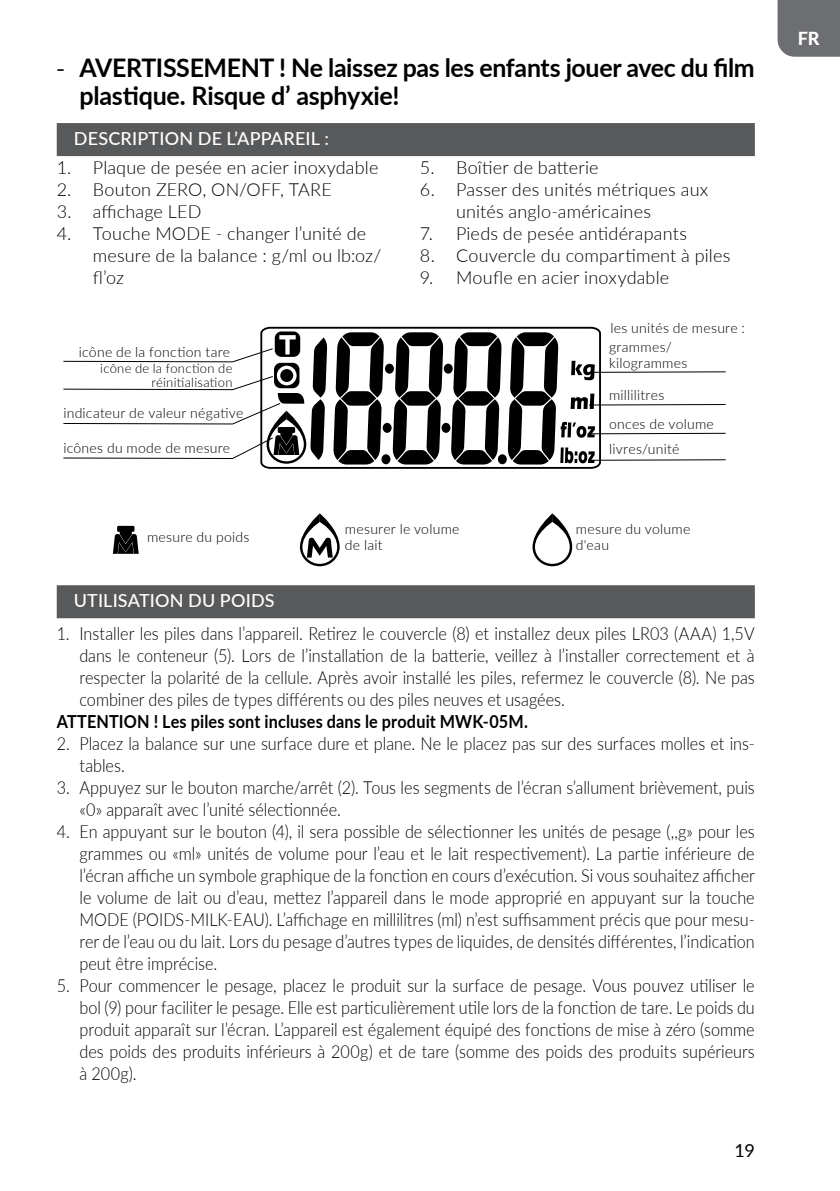
<style>
.page{position:relative;width:840px;height:1191px;background:#fff}
.page>*{position:absolute;margin:0;border:0;box-sizing:border-box;transform-origin:0 0}
.t1{font:700 25.6px/28px "Lato";letter-spacing:-.01em;color:#000}
.t2{font:300 18px/22px "Lato";letter-spacing:.005em;color:#000;text-align:justify;scale:.9 1}
.t3{font:300 18px/22px "Lato";letter-spacing:.005em;color:#000}
.t4{font:700 18px "Lato";letter-spacing:.01em;color:#000;scale:.9 1}
.t5{font:500 18px "Lato";letter-spacing:.01em;color:#fff}
.t6{font:18px "Lato";color:#000}
.t7{font:800 18px "Lato";color:#fff}
.t8{font:300 14px/16px "Lato";letter-spacing:.02em;color:#000}
.t9{font:300 13px/14px "Lato";letter-spacing:.02em;color:#000;text-align:right}
.s1{font-family:"Myriad Pro";font-weight:400}
</style>
<div class="page">
<div style="left:777px;top:0;width:62px;height:57px;background:#6d6e71"></div>
<div style="left:57px;top:123px;width:697px;height:33px;background:#58595b"></div>
<div style="left:57px;top:585px;width:697px;height:33px;background:#58595b"></div>
<svg style="left:260px;top:327px;width:341px;height:142px"></svg>
<svg style="left:507px;top:332px;width:87px;height:132px"></svg>
<svg style="left:333px;top:332px;width:50px;height:132px"></svg>
<div style="left:382px;top:423px;width:9px;height:10px;background:#000;border-radius:50%"></div>
<div style="left:385px;top:364px;width:8px;height:10px;background:#000;border-radius:50%"></div>
<div style="left:497px;top:454px;width:9px;height:10px;background:#000;border-radius:50%"></div>
<div style="left:381px;top:454px;width:9px;height:10px;background:#000;border-radius:50%"></div>
<svg style="left:392px;top:332px;width:109px;height:132px"></svg>
<svg style="left:63px;top:331px;width:264px;height:133px"></svg>
<hr style="left:588px;top:371px;width:137px;height:2px;background:#000">
<svg style="left:300px;top:513px;width:39px;height:53px"></svg>
<svg style="left:113px;top:526px;width:26px;height:28px"></svg>
<svg style="left:532px;top:513px;width:40px;height:53px"></svg>
<hr style="left:588px;top:404px;width:137px;height:1px;background:#000">
<hr style="left:588px;top:433px;width:137px;height:1px;background:#000">
<hr style="left:588px;top:459px;width:137px;height:1px;background:#000">
<h1 class="t1" style="left:79px;top:53px;width:676px;text-indent:-23px"><span class="s1">-</span> AVERTISSEMENT ! Ne laissez pas les enfants jouer avec du film plastique. Risque d’ asphyxie!</h1>
<p class="t5" style="left:74px;top:125px;width:256px">DESCRIPTION DE L’APPAREIL :</p>
<p class="t3" style="left:57px;top:156px;width:323px">1. Plaque de pesée en acier inoxydable</p>
<p class="t3" style="left:57px;top:178px;width:276px">2. Bouton ZERO, ON/OFF, TARE</p>
<p class="t3" style="left:57px;top:200px;width:146px">3. affichage LED</p>
<p class="t3" style="left:93px;top:222px;width:290px;text-indent:-36px">4. Touche MODE - changer l’unité de mesure de la balance : g/ml ou lb:oz/ fl’oz</p>
<p class="t3" style="left:420px;top:156px;width:180px">5. Boîtier de batterie</p>
<p class="t3" style="left:456px;top:178px;width:254px;text-indent:-36px">6. Passer des unités métriques aux unités anglo-américaines</p>
<p class="t3" style="left:420px;top:222px;width:268px">7. Pieds de pesée antidérapants</p>
<p class="t3" style="left:420px;top:244px;width:312px">8. Couvercle du compartiment à piles</p>
<p class="t3" style="left:420px;top:266px;width:250px">9. Moufle en acier inoxydable</p>
<p class="t8" style="left:79px;top:344px;width:153px">icône de la fonction tare</p>
<p class="t9" style="left:100px;top:361px;width:134px">icône de la fonction de réinitialisation</p>
<p class="t8" style="left:63px;top:404px;width:181px">indicateur de valeur négative</p>
<p class="t8" style="left:63px;top:439px;width:168px">icônes du mode de mesure</p>
<p class="t8" style="left:608px;top:317px;width:137px;line-height:19.2px">les unités de mesure : grammes/</p>
<p class="t8" style="left:608px;top:354px;width:80px">kilogrammes</p>
<p class="t8" style="left:608px;top:380px;width:106px;line-height:28.6px">millilitres<br>onces de volume</p>
<p class="t8" style="left:608px;top:441px;width:72px">livres/unité</p>
<p class="t8" style="left:147px;top:528px;width:104px">mesure du poids</p>
<p class="t8" style="left:345px;top:520px;width:116px">mesurer le volume de lait</p>
<p class="t8" style="left:575px;top:520px;width:116px">mesure du volume d'eau</p>
<p class="t5" style="left:74px;top:587px;width:202px">UTILISATION DU POIDS</p>
<p class="t2" style="left:79px;top:622px;width:751px;text-indent:-23px">1. Installer les piles dans l’appareil. Retirez le couvercle (8) et installez deux piles LR03 (AAA) 1,5V dans le conteneur (5). Lors de l’installation de la batterie, veillez à l’installer correctement et à respecter la polarité de la cellule. Après avoir installé les piles, refermez le couvercle (8). Ne pas combiner des piles de types différents ou des piles neuves et usagées.</p>
<p class="t4" style="left:57px;top:708px;width:524px">ATTENTION ! Les piles sont incluses dans le produit MWK-05M.</p>
<p class="t2" style="left:79px;top:732px;width:751px;text-indent:-23px">2. Placez la balance sur une surface dure et plane. Ne le placez pas sur des surfaces molles et ins&shy;tables.</p>
<p class="t2" style="left:79px;top:776px;width:751px;text-indent:-23px">3. Appuyez sur le bouton marche/arrêt (2). Tous les segments de l’écran s’allument brièvement, puis «0» apparaît avec l’unité sélectionnée.</p>
<p class="t2" style="left:79px;top:820px;width:751px;text-indent:-23px">4. En appuyant sur le bouton (4), il sera possible de sélectionner les unités de pesage (,,g» pour les grammes ou «ml» unités de volume pour l’eau et le lait respectivement). La partie inférieure de l’écran affiche un symbole graphique de la fonction en cours d’exécution. Si vous souhaitez afficher le volume de lait ou d’eau, mettez l’appareil dans le mode approprié en appuyant sur la touche MODE (POIDS-MILK-EAU). L’affichage en millilitres (ml) n’est suffisamment précis que pour mesu&shy;rer de l’eau ou du lait. Lors du pesage d’autres types de liquides, de densités différentes, l’indication peut être imprécise.</p>
<p class="t2" style="left:79px;top:974px;width:751px;text-indent:-23px">5. Pour commencer le pesage, placez le produit sur la surface de pesage. Vous pouvez utiliser le bol (9) pour faciliter le pesage. Elle est particulièrement utile lors de la fonction de tare. Le poids du produit apparaît sur l’écran. L’appareil est également équipé des fonctions de mise à zéro (somme des poids des produits inférieurs à 200g) et de tare (somme des poids des produits supérieurs à 200g).</p>
<p class="t6" style="left:734px;top:1137px;width:22px">19</p>
<p class="t7" style="left:797px;top:25px;width:23px">FR</p>
</div>
